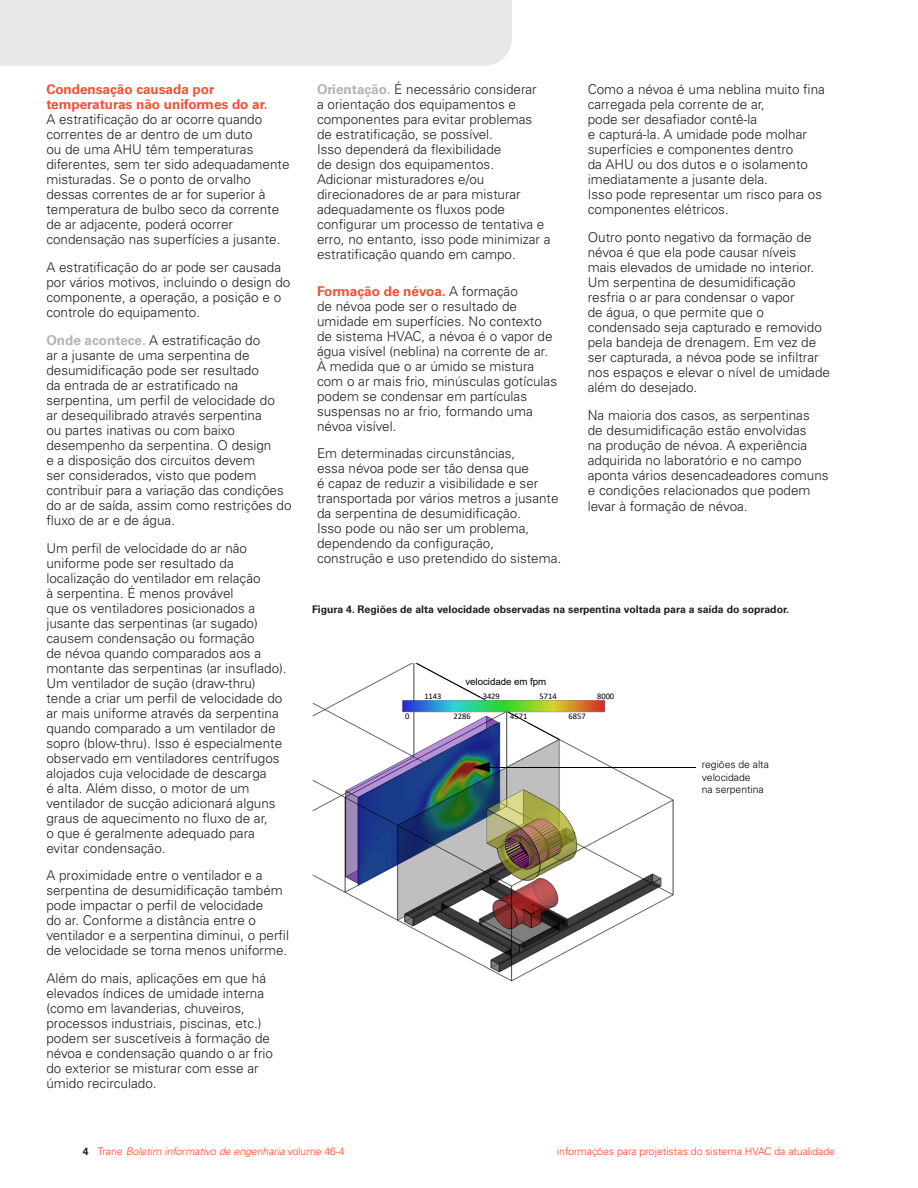
<style>
.page{position:relative;width:918px;height:1188px;background:#fff}
.page>*{position:absolute;margin:0;border:0;box-sizing:border-box;transform-origin:0 0}
.txt{font:300 13.5px/15px "Univers LT Std";color:#231f20}
.fig{font:700 10.5px "Univers LT Std";color:#231f20}
.t1{font:300 10.5px "Univers LT Std";color:#ff401a}
.t2{font:italic 300 10.5px "Univers LT Std";color:#ff401a}
.t3{font:300 10.35px/12.5px "Univers LT Std";letter-spacing:-.005em;color:#000}
.t4{font:9.75px "Arial";letter-spacing:-.005em;color:#000}
.t5{font:8.55px "Calibri";letter-spacing:-.005em;color:#000}
.s1{font-weight:700;color:#f05133}
.s2{font-weight:700;color:#b2b3b7}
.s3{font-weight:700;font-style:normal;color:#231f20}
.s4{font-style:normal}
</style>
<div class="page">
<div style="left:0;top:0;width:512px;height:66px;background:#e6e8e8"></div>
<img style="left:312px;top:663px;width:362px;height:319px">
<div style="left:590px;top:690px;width:37px;height:9px;background:#fff"></div>
<div style="left:536px;top:690px;width:29px;height:10px;background:#fff"></div>
<div style="left:564px;top:713px;width:40px;height:8px;background:#fff"></div>
<div style="left:470px;top:676px;width:84px;height:12px;background:#fff"></div>
<div style="left:480px;top:691px;width:28px;height:8px;background:#fff"></div>
<div style="left:452px;top:713px;width:22px;height:8px;background:#fff"></div>
<div style="left:403px;top:713px;width:8px;height:8px;background:#fff"></div>
<svg style="left:416px;top:663px;width:70px;height:38px"></svg>
<svg style="left:508px;top:711px;width:52px;height:30px"></svg>
<svg style="left:472px;top:762px;width:18px;height:10px"></svg>
<hr style="left:489px;top:767px;width:207px;height:1px;background:#000">
<p class="txt" style="left:46px;top:82px;width:245px"><span class="s1">Condensação causada por temperaturas não uniformes do ar.<br></span>A estratificação do ar ocorre quando correntes de ar dentro de um duto<br>ou de uma AHU têm temperaturas diferentes, sem ter sido adequadamente misturadas. Se o ponto de orvalho dessas correntes de ar for superior à temperatura de bulbo seco da corrente de ar adjacente, poderá ocorrer condensação nas superfícies a jusante.</p>
<p class="txt" style="left:46px;top:260px;width:246px">A estratificação do ar pode ser causada por vários motivos, incluindo o design do componente, a operação, a posição e o controle do equipamento.</p>
<p class="txt" style="left:46px;top:333px;width:247px"><span class="s2">Onde acontece.</span> A estratificação do<br>ar a jusante de uma serpentina de desumidificação pode ser resultado<br>da entrada de ar estratificado na serpentina, um perfil de velocidade do<br>ar desequilibrado através serpentina<br>ou partes inativas ou com baixo desempenho da serpentina. O design<br>e a disposição dos circuitos devem<br>ser considerados, visto que podem contribuir para a variação das condições do ar de saída, assim como restrições do fluxo de ar e de água.</p>
<p class="txt" style="left:46px;top:540px;width:242px">Um perfil de velocidade do ar não uniforme pode ser resultado da localização do ventilador em relação<br>à serpentina. É menos provável<br>que os ventiladores posicionados a jusante das serpentinas (ar sugado) causem condensação ou formação<br>de névoa quando comparados aos a montante das serpentinas (ar insuflado).<br>Um ventilador de sução (draw-thru) tende a criar um perfil de velocidade do ar mais uniforme através da serpentina quando comparado a um ventilador de sopro (blow-thru). Isso é especialmente observado em ventiladores centrífugos alojados cuja velocidade de descarga<br>é alta. Além disso, o motor de um ventilador de sucção adicionará alguns graus de aquecimento no fluxo de ar,<br>o que é geralmente adequado para evitar condensação.</p>
<p class="txt" style="left:46px;top:868px;width:244px">A proximidade entre o ventilador e a serpentina de desumidificação também pode impactar o perfil de velocidade<br>do ar. Conforme a distância entre o ventilador e a serpentina diminui, o perfil de velocidade se torna menos uniforme.</p>
<p class="txt" style="left:46px;top:971px;width:228px">Além do mais, aplicações em que há elevados índices de umidade interna (como em lavanderias, chuveiros, processos industriais, piscinas, etc.) podem ser suscetíveis à formação de névoa e condensação quando o ar frio do exterior se misturar com esse ar úmido recirculado.</p>
<p class="txt" style="left:317px;top:82px;width:235px"><span class="s2">Orientação.</span> É necessário considerar<br>a orientação dos equipamentos e componentes para evitar problemas de estratificação, se possível.<br>Isso dependerá da flexibilidade<br>de design dos equipamentos.<br>Adicionar misturadores e/ou direcionadores de ar para misturar adequadamente os fluxos pode configurar um processo de tentativa e erro, no entanto, isso pode minimizar a estratificação quando em campo.</p>
<p class="txt" style="left:317px;top:283px;width:242px"><span class="s1">Formação de névoa.</span> A formação<br>de névoa pode ser o resultado de umidade em superfícies. No contexto de sistema HVAC, a névoa é o vapor de água visível (neblina) na corrente de ar.<br>À medida que o ar úmido se mistura com o ar mais frio, minúsculas gotículas podem se condensar em partículas suspensas no ar frio, formando uma névoa visível.</p>
<p class="txt" style="left:317px;top:446px;width:246px">Em determinadas circunstâncias,<br>essa névoa pode ser tão densa que<br>é capaz de reduzir a visibilidade e ser transportada por vários metros a jusante da serpentina de desumidificação.<br>Isso pode ou não ser um problema, dependendo da configuração, construção e uso pretendido do sistema.</p>
<p class="txt" style="left:588px;top:82px;width:239px">Como a névoa é uma neblina muito fina carregada pela corrente de ar,<br>pode ser desafiador contê-la<br>e capturá-la. A umidade pode molhar superfícies e componentes dentro<br>da AHU ou dos dutos e o isolamento imediatamente a jusante dela.<br>Isso pode representar um risco para os componentes elétricos.</p>
<p class="txt" style="left:588px;top:230px;width:244px">Outro ponto negativo da formação de névoa é que ela pode causar níveis<br>mais elevados de umidade no interior.<br>Um serpentina de desumidificação resfria o ar para condensar o vapor<br>de água, o que permite que o condensado seja capturado e removido pela bandeja de drenagem. Em vez de ser capturada, a névoa pode se infiltrar nos espaços e elevar o nível de umidade além do desejado.</p>
<p class="txt" style="left:588px;top:408px;width:242px">Na maioria dos casos, as serpentinas<br>de desumidificação estão envolvidas<br>na produção de névoa. A experiência adquirida no laboratório e no campo aponta vários desencadeadores comuns e condições relacionados que podem levar à formação de névoa.</p>
<p class="fig" style="left:312px;top:603px;width:479px">Figura 4. Regiões de alta velocidade observadas na serpentina voltada para a saída do soprador.</p>
<p class="t5" style="left:405px;top:710px;width:6px">0</p>
<p class="t5" style="left:424px;top:690px;width:19px">1143</p>
<p class="t4" style="left:465px;top:675px;width:82px">velocidade em fpm</p>
<p class="t5" style="left:483px;top:690px;width:19px">3429</p>
<p class="t5" style="left:539px;top:690px;width:19px">5714</p>
<p class="t5" style="left:454px;top:710px;width:19px">2286</p>
<p class="t5" style="left:510px;top:710px;width:19px">4571</p>
<p class="t5" style="left:569px;top:710px;width:19px">6857</p>
<p class="t5" style="left:597px;top:690px;width:19px">8000</p>
<p class="t3" style="left:702px;top:758px;width:69px">regiões de alta velocidade<br>na serpentina</p>
<p class="t2" style="left:83px;top:1145px;width:263px"><span class="s3">4</span> <span class="s4">Trane</span> Boletim informativo de engenharia <span class="s4">volume 46-4</span></p>
<p class="t1" style="left:557px;top:1145px;width:280px">informações para projetistas do sistema HVAC da atualidade</p>
</div>
